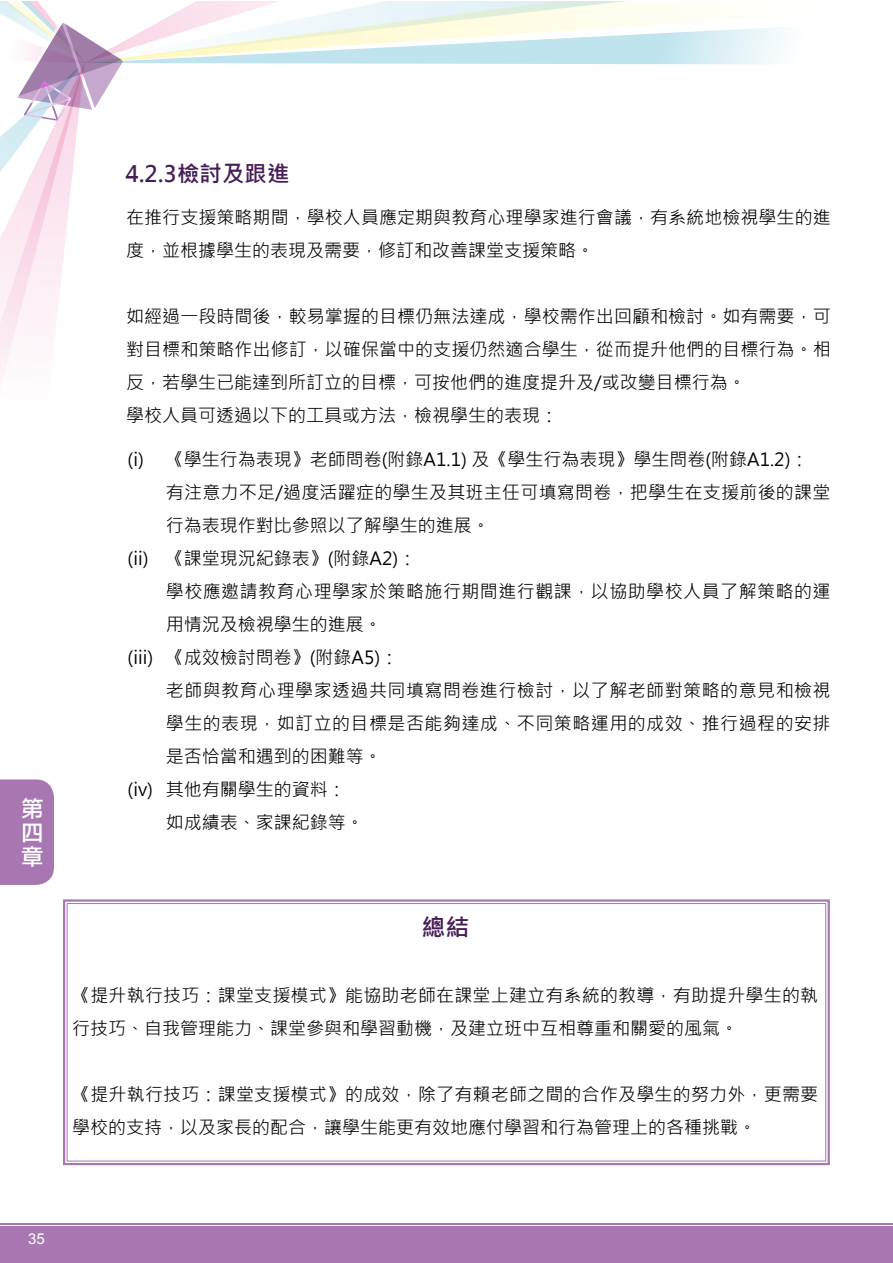
<style>
.page{position:relative;width:893px;height:1263px;background:#fff}
.page>*{position:absolute;margin:0;border:0;box-sizing:border-box;transform-origin:0 0}
.t1{font:700 24px "Microsoft Jheng Hei";color:#461e56}
.t2{font:700 22.5px "Microsoft Jheng Hei";color:#461e56}
.t3{font:22.5px/24px "Li Gothic Med";color:#fff;text-align:justify}
.t4{font:18px/33px "Microsoft Jheng Hei";letter-spacing:.005em;color:#000}
.t5{font:15px "Arial";color:#fff}
</style>
<div class="page">
<svg style="left:0;top:1px;width:784px;height:384px"></svg>
<div style="left:0;top:1227px;width:892px;height:36px;background:#a877b2"></div>
<hr style="left:0;top:1223px;width:892px;height:2px;background:#a877b2">
<svg style="left:63px;top:899px;width:767px;height:267px"></svg>
<div style="left:67px;top:903px;width:759px;height:258px;border:1px solid #a877b2"></div>
<div style="left:0;top:779px;width:54px;height:106px;background:#a877b2"></div>
<p class="t3" style="left:21px;top:796px;width:24px">第四章</p>
<p class="t2" style="left:125px;top:157px;width:166px">4.2.3檢討及跟進</p>
<p class="t4" style="left:126px;top:200px;width:706px">在推行支援策略期間，學校人員應定期與教育心理學家進行會議，有系統地檢視學生的進度，並根據學生的表現及需要，修訂和改善課堂支援策略。</p>
<p class="t4" style="left:126px;top:299px;width:706px">如經過一段時間後，較易掌握的目標仍無法達成，學校需作出回顧和檢討。如有需要，可對目標和策略作出修訂，以確保當中的支援仍然適合學生，從而提升他們的目標行為。相反，若學生已能達到所訂立的目標，可按他們的進度提升及/或改變目標行為。<br>學校人員可透過以下的工具或方法，檢視學生的表現：</p>
<p class="t4" style="left:166px;top:442px;width:666px">《學生行為表現》老師問卷(附錄A1.1) 及《學生行為表現》學生問卷(附錄A1.2)：有注意力不足/過度活躍症的學生及其班主任可填寫問卷，把學生在支援前後的課堂行為表現作對比參照以了解學生的進展。<br>《課堂現況紀錄表》(附錄A2)：<br>學校應邀請教育心理學家於策略施行期間進行觀課，以協助學校人員了解策略的運用情況及檢視學生的進展。<br>《成效檢討問卷》(附錄A5)：<br>老師與教育心理學家透過共同填寫問卷進行檢討，以了解老師對策略的意見和檢視學生的表現，如訂立的目標是否能夠達成、不同策略運用的成效、推行過程的安排是否恰當和遇到的困難等。<br>其他有關學生的資料：<br>如成績表、家課紀錄等。</p>
<p class="t4" style="left:128px;top:442px;width:18px">(i)</p>
<p class="t4" style="left:128px;top:541px;width:22px">(ii)</p>
<p class="t4" style="left:128px;top:640px;width:27px">(iii)</p>
<p class="t4" style="left:128px;top:772px;width:27px">(iv)</p>
<h1 class="t1" style="left:421px;top:910px;width:49px">總結</h1>
<p class="t4" style="left:72px;top:978px;width:747px">《提升執行技巧：課堂支援模式》能協助老師在課堂上建立有系統的教導，有助提升學生的執行技巧、自我管理能力、課堂參與和學習動機，及建立班中互相尊重和關愛的風氣。</p>
<p class="t4" style="left:72px;top:1077px;width:747px">《提升執行技巧：課堂支援模式》的成效，除了有賴老師之間的合作及學生的努力外，更需要學校的支持，以及家長的配合，讓學生能更有效地應付學習和行為管理上的各種挑戰。</p>
<p class="t5" style="left:28px;top:1231px;width:18px">35</p>
</div>
